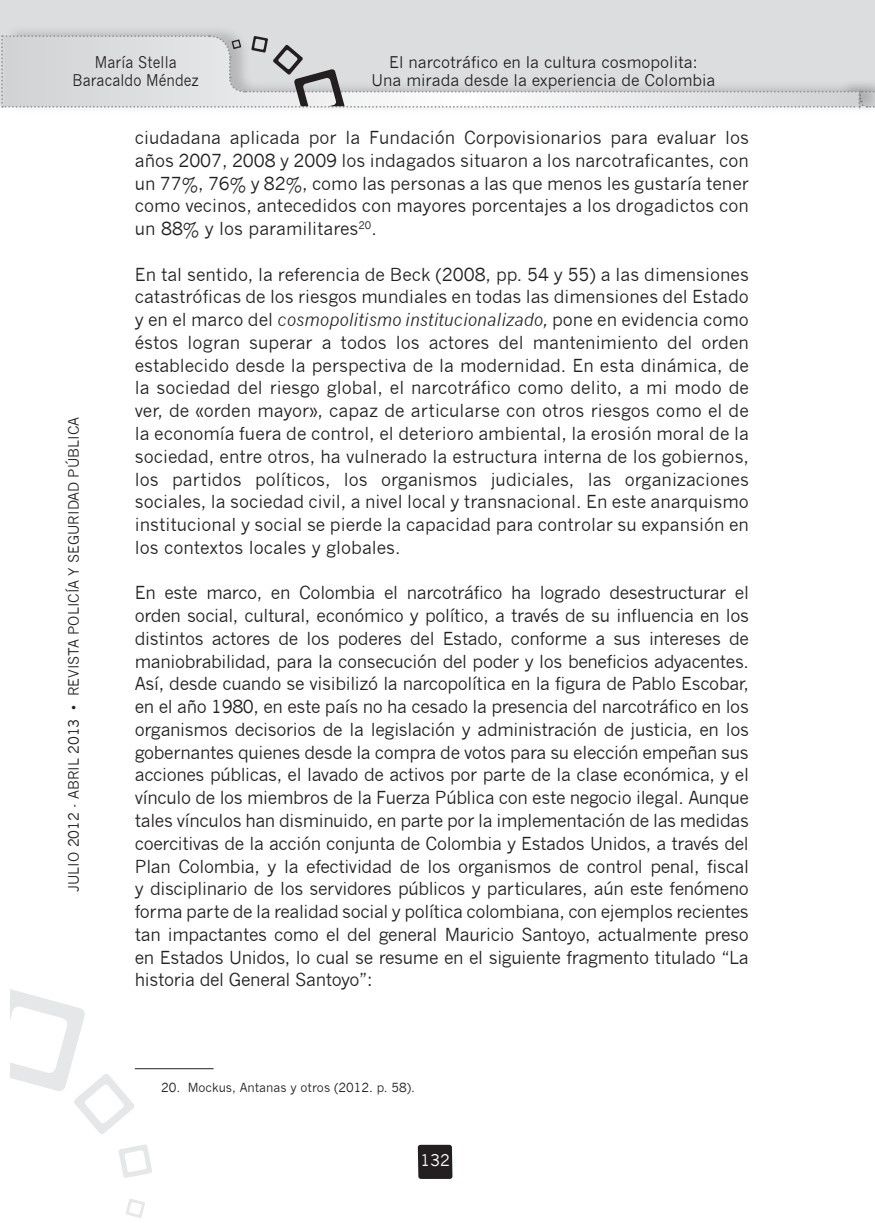
<style>
.page{position:relative;width:875px;height:1223px;background:#fff}
.page>*{position:absolute;margin:0;border:0;box-sizing:border-box;transform-origin:0 0}
.t1{font:17.5px/22.8px "News Gothic";color:#231f20;text-align:justify}
.t2{font:15.75px/17.3px "News Gothic";color:#231f20;text-align:center}
.t3{font:15.75px/17.3px "News Gothic";color:#231f20;text-align:center;scale:.9 1}
.t4{font:15.75px "News Gothic";color:#fff}
.t5{font:14px "News Gothic";color:#231f20}
.t6{font:12.25px "News Gothic";color:#231f20}
.s1{font-style:italic}
</style>
<div class="page">
<div style="left:0;top:0;width:859px;height:106px;background:#dcdddf"></div>
<div style="left:4px;top:23px;width:855px;height:90px;background:#231f20;opacity:.2"></div>
<svg style="left:10px;top:989px;width:125px;height:145px"></svg>
<svg style="left:119px;top:1144px;width:33px;height:33px"></svg>
<svg style="left:126px;top:1199px;width:19px;height:18px"></svg>
<svg style="left:418px;top:1144px;width:34px;height:34px"></svg>
<div style="left:859px;top:0;width:16px;height:106px;background:#dcdddf"></div>
<div style="left:859px;top:23px;width:16px;height:90px;background:#231f20;opacity:.2"></div>
<svg style="left:1px;top:34px;width:874px;height:75px"></svg>
<hr style="left:135px;top:1067px;width:79px;height:1px;background:#231f20">
<p class="t3" style="left:73px;top:54px;width:142px">María Stella<br>Baracaldo Méndez</p>
<p class="t2" style="left:371px;top:54px;width:345px">El narcotráfico en la cultura cosmopolita:<br>Una mirada desde la experiencia de Colombia</p>
<p class="t5" style="left:66px;top:891px;width:476px;rotate:-90deg">JULIO 2012 - ABRIL 2013 • REVISTA POLICÍA Y SEGURIDAD PÚBLICA</p>
<p class="t1" style="left:135px;top:126px;width:616px">ciudadana aplicada por la Fundación Corpovisionarios para evaluar los años 2007, 2008 y 2009 los indagados situaron a los narcotraficantes, con un 77%, 76% y 82%, como las personas a las que menos les gustaría tener como vecinos, antecedidos con mayores porcentajes a los drogadictos con un 88% y los paramilitares<sup>20</sup>.</p>
<p class="t1" style="left:135px;top:263px;width:616px">En tal sentido, la referencia de Beck (2008, pp. 54 y 55) a las dimensiones catastróficas de los riesgos mundiales en todas las dimensiones del Estado y en el marco del <span class="s1">cosmopolitismo institucionalizado,</span> pone en evidencia como éstos logran superar a todos los actores del mantenimiento del orden establecido desde la perspectiva de la modernidad. En esta dinámica, de la sociedad del riesgo global, el narcotráfico como delito, a mi modo de ver, de «orden mayor», capaz de articularse con otros riesgos como el de la economía fuera de control, el deterioro ambiental, la erosión moral de la sociedad, entre otros, ha vulnerado la estructura interna de los gobiernos, los partidos políticos, los organismos judiciales, las organizaciones sociales, la sociedad civil, a nivel local y transnacional. En este anarquismo institucional y social se pierde la capacidad para controlar su expansión en los contextos locales y globales.</p>
<p class="t1" style="left:135px;top:581px;width:616px">En este marco, en Colombia el narcotráfico ha logrado desestructurar el orden social, cultural, económico y político, a través de su influencia en los distintos actores de los poderes del Estado, conforme a sus intereses de maniobrabilidad, para la consecución del poder y los beneficios adyacentes.<br>Así, desde cuando se visibilizó la narcopolítica en la figura de Pablo Escobar, en el año 1980, en este país no ha cesado la presencia del narcotráfico en los organismos decisorios de la legislación y administración de justicia, en los gobernantes quienes desde la compra de votos para su elección empeñan sus acciones públicas, el lavado de activos por parte de la clase económica, y el vínculo de los miembros de la Fuerza Pública con este negocio ilegal. Aunque tales vínculos han disminuido, en parte por la implementación de las medidas coercitivas de la acción conjunta de Colombia y Estados Unidos, a través del Plan Colombia, y la efectividad de los organismos de control penal, fiscal y disciplinario de los servidores públicos y particulares, aún este fenómeno forma parte de la realidad social y política colombiana, con ejemplos recientes tan impactantes como el del general Mauricio Santoyo, actualmente preso en Estados Unidos, lo cual se resume en el siguiente fragmento titulado “La historia del General Santoyo”:</p>
<p class="t6" style="left:161px;top:1080px;width:255px">20. Mockus, Antanas y otros (2012. p. 58).</p>
<p class="t4" style="left:420px;top:1150px;width:31px">132</p>
</div>
